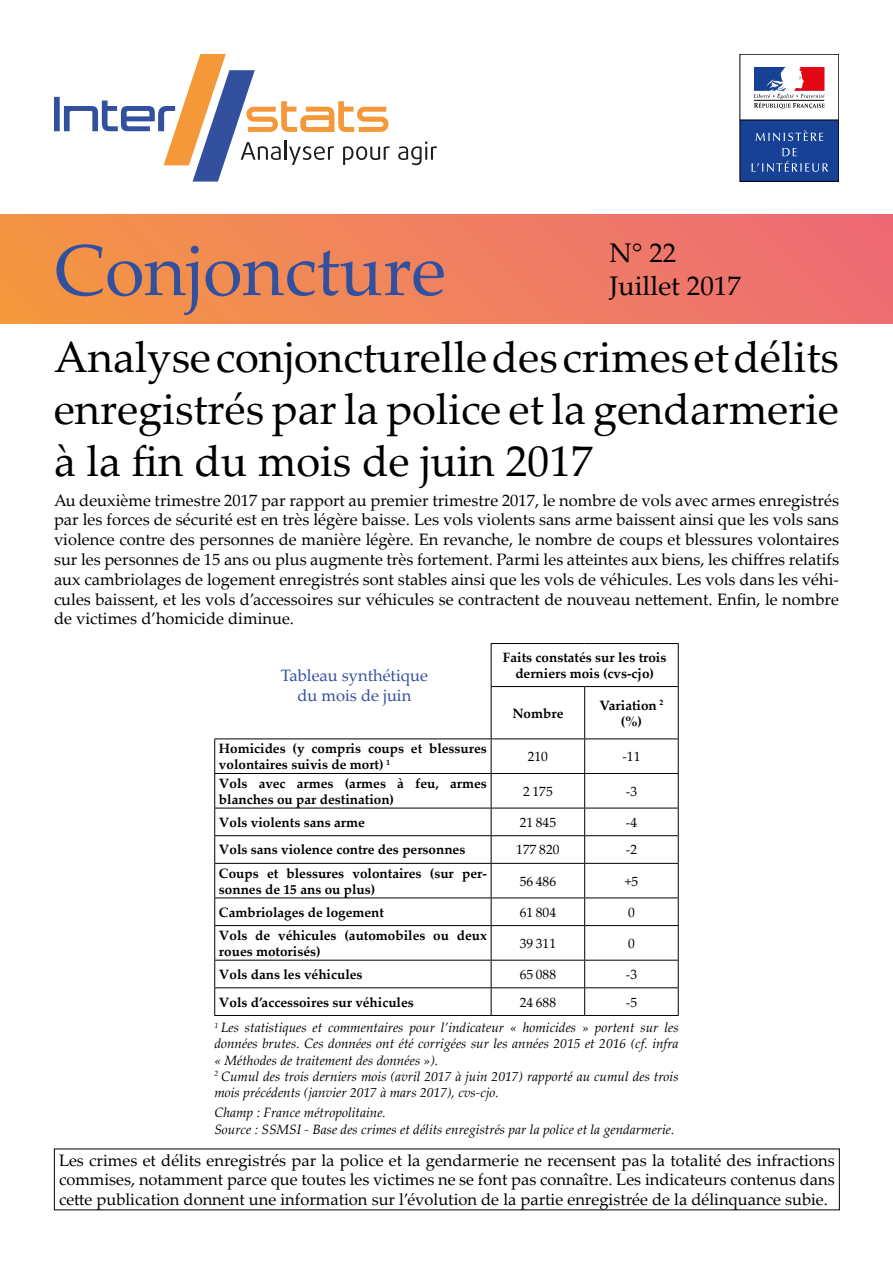
<style>
.page{position:relative;width:893px;height:1263px;background:#fff}
.page>*{position:absolute;margin:0;border:0;box-sizing:border-box;transform-origin:0 0}
.t1{font:72px "Palatino Linotype";color:#32509e}
.t2{font:43.5px/52.2px "Palatino Linotype";color:#000;text-align:justify}
.t3{font:27px/32.4px "Palatino Linotype";color:#000}
.t4{font:16.5px/19.8px "Palatino Linotype";color:#000;text-align:justify}
.t5{font:16.5px/19.8px "Palatino Linotype";color:#32509e;text-align:center}
.t6{font:700 13.5px/16.2px "Palatino Linotype";color:#000}
.t7{font:italic 13.5px/16.2px "Palatino Linotype";color:#000}
.t8{font:13.5px "Palatino Linotype";color:#000}
.s1{font-style:normal}
</style>
<div class="page">
<svg style="left:398px;top:141px;width:39px;height:24px"></svg>
<div style="left:54px;top:97px;width:6px;height:34px;background:#32509e"></div>
<svg style="left:64px;top:54px;width:326px;height:128px"></svg>
<div style="left:1px;top:214px;width:891px;height:109px;background:linear-gradient(to right,#f49744,#ed6c76)"></div>
<svg style="left:753px;top:67px;width:72px;height:42px"></svg>
<div style="left:740px;top:120px;width:99px;height:61px;background:#164194"></div>
<div style="left:740px;top:54px;width:99px;height:128px;border:1px solid #000"></div>
<hr style="left:740px;top:120px;width:99px;height:1px;background:#000">
<svg style="left:756px;top:130px;width:67px;height:11px"></svg>
<svg style="left:751px;top:148px;width:77px;height:24px"></svg>
<hr style="left:491px;top:643px;width:94px;height:1px;background:#000">
<hr style="left:491px;top:644px;width:1px;height:42px;background:#000">
<hr style="left:585px;top:643px;width:94px;height:1px;background:#000">
<hr style="left:678px;top:644px;width:1px;height:42px;background:#000">
<hr style="left:491px;top:686px;width:94px;height:1px;background:#000">
<hr style="left:491px;top:687px;width:1px;height:51px;background:#000">
<hr style="left:585px;top:686px;width:94px;height:1px;background:#000">
<hr style="left:584px;top:687px;width:1px;height:51px;background:#000">
<hr style="left:678px;top:687px;width:1px;height:51px;background:#000">
<hr style="left:491px;top:738px;width:94px;height:1px;background:#000">
<hr style="left:491px;top:739px;width:1px;height:34px;background:#000">
<hr style="left:585px;top:738px;width:94px;height:1px;background:#000">
<hr style="left:584px;top:739px;width:1px;height:34px;background:#000">
<hr style="left:678px;top:739px;width:1px;height:34px;background:#000">
<hr style="left:491px;top:773px;width:94px;height:1px;background:#000">
<hr style="left:491px;top:774px;width:1px;height:34px;background:#000">
<hr style="left:585px;top:773px;width:94px;height:1px;background:#000">
<hr style="left:584px;top:774px;width:1px;height:34px;background:#000">
<hr style="left:678px;top:774px;width:1px;height:34px;background:#000">
<hr style="left:491px;top:808px;width:94px;height:1px;background:#000">
<hr style="left:585px;top:808px;width:94px;height:1px;background:#000">
<hr style="left:491px;top:835px;width:94px;height:1px;background:#000">
<svg style="left:491px;top:808px;width:1px;height:55px"></svg>
<hr style="left:585px;top:835px;width:94px;height:1px;background:#000">
<svg style="left:584px;top:808px;width:1px;height:55px"></svg>
<svg style="left:678px;top:808px;width:1px;height:55px"></svg>
<hr style="left:491px;top:863px;width:94px;height:1px;background:#000">
<hr style="left:491px;top:864px;width:1px;height:33px;background:#000">
<hr style="left:585px;top:863px;width:94px;height:1px;background:#000">
<hr style="left:584px;top:864px;width:1px;height:33px;background:#000">
<hr style="left:678px;top:864px;width:1px;height:33px;background:#000">
<hr style="left:491px;top:897px;width:94px;height:1px;background:#000">
<svg style="left:491px;top:898px;width:1px;height:27px"></svg>
<hr style="left:585px;top:897px;width:94px;height:1px;background:#000">
<svg style="left:584px;top:898px;width:1px;height:27px"></svg>
<svg style="left:678px;top:898px;width:1px;height:27px"></svg>
<hr style="left:491px;top:925px;width:94px;height:1px;background:#000">
<hr style="left:491px;top:926px;width:1px;height:34px;background:#000">
<hr style="left:585px;top:925px;width:94px;height:1px;background:#000">
<hr style="left:584px;top:926px;width:1px;height:34px;background:#000">
<hr style="left:678px;top:926px;width:1px;height:34px;background:#000">
<hr style="left:491px;top:960px;width:94px;height:1px;background:#000">
<hr style="left:585px;top:960px;width:94px;height:1px;background:#000">
<hr style="left:491px;top:987px;width:94px;height:1px;background:#000">
<svg style="left:491px;top:960px;width:1px;height:55px"></svg>
<hr style="left:585px;top:987px;width:94px;height:1px;background:#000">
<svg style="left:584px;top:960px;width:1px;height:55px"></svg>
<svg style="left:678px;top:960px;width:1px;height:55px"></svg>
<hr style="left:491px;top:1015px;width:94px;height:1px;background:#000">
<hr style="left:585px;top:1015px;width:94px;height:1px;background:#000">
<hr style="left:214px;top:738px;width:277px;height:1px;background:#000">
<hr style="left:214px;top:739px;width:1px;height:34px;background:#000">
<hr style="left:214px;top:773px;width:277px;height:1px;background:#000">
<hr style="left:214px;top:774px;width:1px;height:34px;background:#000">
<hr style="left:214px;top:808px;width:277px;height:1px;background:#000">
<hr style="left:214px;top:835px;width:277px;height:1px;background:#000">
<svg style="left:214px;top:808px;width:1px;height:55px"></svg>
<hr style="left:214px;top:863px;width:277px;height:1px;background:#000">
<hr style="left:214px;top:864px;width:1px;height:33px;background:#000">
<hr style="left:214px;top:897px;width:277px;height:1px;background:#000">
<svg style="left:214px;top:898px;width:1px;height:27px"></svg>
<hr style="left:214px;top:925px;width:277px;height:1px;background:#000">
<hr style="left:214px;top:926px;width:1px;height:34px;background:#000">
<hr style="left:214px;top:960px;width:277px;height:1px;background:#000">
<hr style="left:214px;top:987px;width:277px;height:1px;background:#000">
<svg style="left:214px;top:960px;width:1px;height:55px"></svg>
<hr style="left:214px;top:1015px;width:277px;height:1px;background:#000">
<h1 class="t1" style="left:54px;top:219px;width:394px">Conjoncture</h1>
<h3 class="t3" style="left:609px;top:236px;width:133px">N° 22<br>Juillet 2017</h3>
<h2 class="t2" style="left:54px;top:329px;width:786px">Analyse conjoncturelle des crimes et délits enregistrés par la police et la gendarmerie à la fin du mois de juin 2017</h2>
<p class="t4" style="left:54px;top:489px;width:786px">Au deuxième trimestre 2017 par rapport au premier trimestre 2017, le nombre de vols avec armes enregistrés par les forces de sécurité est en très légère baisse. Les vols violents sans arme baissent ainsi que les vols sans violence contre des personnes de manière légère. En revanche, le nombre de coups et blessures volontaires sur les personnes de 15 ans ou plus augmente très fortement. Parmi les atteintes aux biens, les chiffres relatifs aux cambriolages de logement enregistrés sont stables ainsi que les vols de véhicules. Les vols dans les véhi&shy;cules baissent, et les vols d’accessoires sur véhicules se contractent de nouveau nettement. Enfin, le nombre de victimes d’homicide diminue.</p>
<p class="t6" style="left:503px;top:649px;width:165px;text-align:center">Faits constatés sur les trois derniers mois (cvs-cjo)</p>
<p class="t6" style="left:512px;top:704px;width:53px">Nombre</p>
<p class="t6" style="left:599px;top:696px;width:66px;text-align:center">Variation <sup>2 </sup>(%)</p>
<p class="t6" style="left:219px;top:740px;width:269px">Homicides (y compris coups et blessures volontaires suivis de mort) <sup>1</sup></p>
<p class="t8" style="left:528px;top:747px;width:22px">210</p>
<p class="t8" style="left:622px;top:747px;width:19px">-11</p>
<p class="t6" style="left:219px;top:774px;width:269px">Vols avec armes (armes à feu, armes blanches ou par destination)</p>
<p class="t8" style="left:523px;top:781px;width:31px">2 175</p>
<p class="t8" style="left:626px;top:781px;width:13px">-3</p>
<p class="t6" style="left:219px;top:814px;width:147px">Vols violents sans arme</p>
<p class="t8" style="left:520px;top:813px;width:38px">21 845</p>
<p class="t8" style="left:626px;top:813px;width:13px">-4</p>
<p class="t6" style="left:219px;top:841px;width:248px">Vols sans violence contre des personnes</p>
<p class="t8" style="left:516px;top:840px;width:45px">177 820</p>
<p class="t8" style="left:626px;top:840px;width:13px">-2</p>
<p class="t6" style="left:219px;top:864px;width:269px">Coups et blessures volontaires (sur per&shy;sonnes de 15 ans ou plus)</p>
<p class="t8" style="left:520px;top:871px;width:38px">56 486</p>
<p class="t8" style="left:625px;top:871px;width:15px">+5</p>
<p class="t6" style="left:219px;top:903px;width:166px">Cambriolages de logement</p>
<p class="t8" style="left:520px;top:902px;width:38px">61 804</p>
<p class="t8" style="left:628px;top:902px;width:8px">0</p>
<p class="t6" style="left:219px;top:926px;width:269px">Vols de véhicules (automobiles ou deux roues motorisés)</p>
<p class="t8" style="left:520px;top:934px;width:38px">39 311</p>
<p class="t8" style="left:628px;top:934px;width:8px">0</p>
<p class="t6" style="left:219px;top:966px;width:145px">Vols dans les véhicules</p>
<p class="t8" style="left:520px;top:965px;width:38px">65 088</p>
<p class="t8" style="left:626px;top:965px;width:13px">-3</p>
<p class="t6" style="left:219px;top:993px;width:196px">Vols d’accessoires sur véhicules</p>
<p class="t8" style="left:520px;top:992px;width:38px">24 688</p>
<p class="t5" style="left:281px;top:665px;width:149px">Tableau synthétique du mois de juin</p>
<p class="t7" style="left:214px;top:989px;width:466px;line-height:25.5px;text-indent:411px"><span class="s1">-5<br></span><sup>1</sup> Les statistiques et commentaires pour l’indicateur « homicides » portent sur les</p>
<p class="t7" style="left:214px;top:1035px;width:466px">données brutes. Ces données ont été corrigées sur les années 2015 et 2016 (cf. infra « Méthodes de traitement des données »).<br><sup>2</sup> Cumul des trois derniers mois (avril 2017 à juin 2017) rapporté au cumul des trois mois précédents (janvier 2017 à mars 2017), cvs-cjo.</p>
<p class="t7" style="left:214px;top:1104px;width:462px">Champ : France métropolitaine.<br>Source : SSMSI - Base des crimes et délits enregistrés par la police et la gendarmerie.</p>
<p class="t4" style="left:59px;top:1149px;width:777px">Les crimes et délits enregistrés par la police et la gendarmerie ne recensent pas la totalité des infractions commises, notamment parce que toutes les victimes ne se font pas connaître. Les indicateurs contenus dans cette publication donnent une information sur l’évolution de la partie enregistrée de la délinquance subie.</p>
</div>
